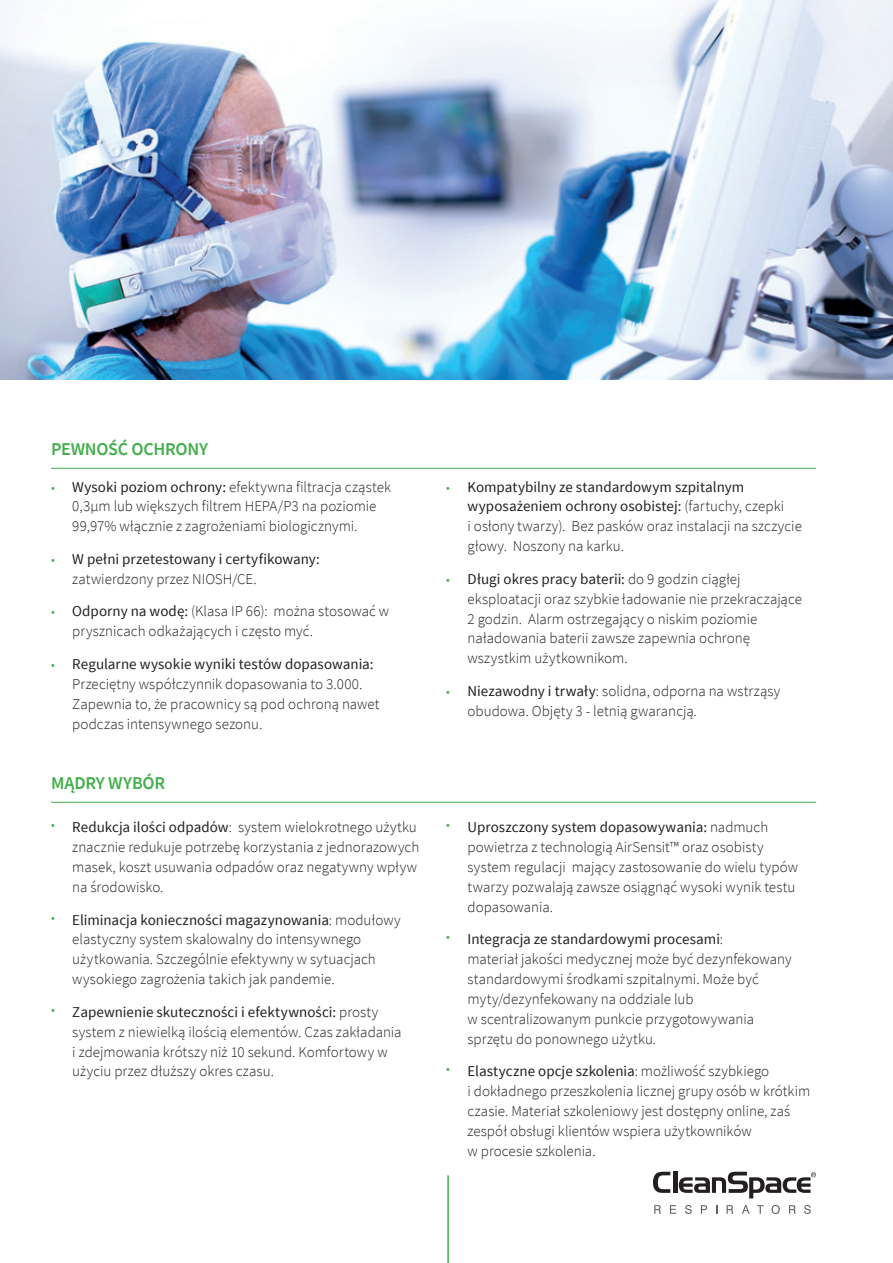
<style>
.page{position:relative;width:893px;height:1263px;background:#fff}
.page>*{position:absolute;margin:0;border:0;box-sizing:border-box;transform-origin:0 0}
.t1{font:600 18px "Source Sans Pro";letter-spacing:-.01em;color:#40ae49}
.t2{font:300 15px/19.8px "Source Sans Pro";color:#231f20}
.t3{font:15px/19.8px "Source Sans Pro";color:#231f20}
.s1{font-size:13.5px;color:#40ae49}
.s2{font-weight:400}
.s3{font-weight:300;font-size:13.5px;color:#40ae49}
.s4{font-weight:300}
</style>
<div class="page">
<img style="left:0;top:0;width:893px;height:379px">
<hr style="left:447px;top:1175px;width:2px;height:88px;background:#40ae49">
<hr style="left:51px;top:468px;width:765px;height:1px;background:#40ae49">
<hr style="left:51px;top:802px;width:765px;height:1px;background:#40ae49">
<svg style="left:653px;top:1172px;width:17px;height:21px"></svg>
<hr style="left:673px;top:1172px;width:4px;height:21px;background:#231f20">
<svg style="left:679px;top:1172px;width:137px;height:26px"></svg>
<svg style="left:654px;top:1205px;width:7px;height:9px"></svg>
<svg style="left:670px;top:1205px;width:6px;height:9px"></svg>
<svg style="left:685px;top:1205px;width:7px;height:9px"></svg>
<svg style="left:701px;top:1205px;width:6px;height:9px"></svg>
<svg style="left:727px;top:1205px;width:6px;height:9px"></svg>
<svg style="left:742px;top:1205px;width:8px;height:9px"></svg>
<svg style="left:757px;top:1205px;width:7px;height:9px"></svg>
<svg style="left:772px;top:1205px;width:8px;height:9px"></svg>
<svg style="left:789px;top:1205px;width:7px;height:9px"></svg>
<svg style="left:804px;top:1205px;width:7px;height:9px"></svg>
<p class="t1" style="left:51px;top:437px;width:159px">PEWNOŚĆ OCHRONY</p>
<p class="t2" style="left:72px;top:477px;width:320px;text-indent:-21px"><span class="s1">•</span> <span class="s2">Wysoki poziom ochrony:</span> efektywna filtracja cząstek<br>0,3μm lub większych filtrem HEPA/P3 na poziomie<br>99,97% włącznie z zagrożeniami biologicznymi.</p>
<p class="t3" style="left:72px;top:549px;width:249px;text-indent:-21px"><span class="s3">•</span> W pełni przetestowany i certyfikowany: <span class="s4">zatwierdzony przez NIOSH/CE.</span></p>
<p class="t2" style="left:72px;top:602px;width:318px;text-indent:-21px"><span class="s1">•</span> <span class="s2">Odporny na wodę:</span> (Klasa IP 66): można stosować w prysznicach odkażających i często myć.</p>
<p class="t2" style="left:72px;top:654px;width:309px;text-indent:-21px"><span class="s1">•</span> <span class="s2">Regularne wysokie wyniki testów dopasowania:<br></span>Przeciętny współczynnik dopasowania to 3.000.<br>Zapewnia to, że pracownicy są pod ochroną nawet podczas intensywnego sezonu.</p>
<p class="t1" style="left:51px;top:771px;width:116px">MĄDRY WYBÓR</p>
<p class="t2" style="left:72px;top:817px;width:349px;text-indent:-21px"><sup>•</sup> <span class="s2">Redukcja ilości odpadów</span>: system wielokrotnego użytku znacznie redukuje potrzebę korzystania z jednorazowych masek, koszt usuwania odpadów oraz negatywny wpływ na środowisko.</p>
<p class="t2" style="left:72px;top:910px;width:330px;text-indent:-21px"><sup>•</sup> <span class="s2">Eliminacja konieczności magazynowania</span>: modułowy elastyczny system skalowalny do intensywnego użytkowania. Szczególnie efektywny w sytuacjach wysokiego zagrożenia takich jak pandemie.</p>
<p class="t2" style="left:72px;top:1002px;width:331px;text-indent:-21px"><sup>•</sup> <span class="s2">Zapewnienie skuteczności i efektywności:</span> prosty system z niewielką ilością elementów. Czas zakładania i zdejmowania krótszy niż 10 sekund. Komfortowy w użyciu przez dłuższy okres czasu.</p>
<p class="t2" style="left:468px;top:477px;width:336px;text-indent:-21px"><span class="s1">•</span> <span class="s2">Kompatybilny ze standardowym szpitalnym wyposażeniem ochrony osobistej:</span> (fartuchy, czepki<br>i osłony twarzy). Bez pasków oraz instalacji na szczycie głowy. Noszony na karku.</p>
<p class="t2" style="left:468px;top:569px;width:336px;text-indent:-21px"><span class="s1">•</span> <span class="s2">Długi okres pracy baterii:</span> do 9 godzin ciągłej eksploatacji oraz szybkie ładowanie nie przekraczające 2 godzin. Alarm ostrzegający o niskim poziomie naładowania baterii zawsze zapewnia ochronę wszystkim użytkownikom.</p>
<p class="t2" style="left:468px;top:681px;width:314px;text-indent:-21px"><span class="s1">•</span> <span class="s2">Niezawodny i trwały</span>: solidna, odporna na wstrząsy obudowa. Objęty 3 - letnią gwarancją.</p>
<p class="t2" style="left:468px;top:817px;width:332px;text-indent:-21px"><sup>•</sup> <span class="s2">Uproszczony system dopasowywania:</span> nadmuch powietrza z technologią AirSensit™ oraz osobisty system regulacji mający zastosowanie do wielu typów twarzy pozwalają zawsze osiągnąć wysoki wynik testu dopasowania.</p>
<p class="t2" style="left:468px;top:929px;width:325px;text-indent:-21px"><sup>•</sup> <span class="s2">Integracja ze standardowymi procesami</span>:<br>materiał jakości medycznej może być dezynfekowany standardowymi środkami szpitalnymi. Może być myty/dezynfekowany na oddziale lub<br>w scentralizowanym punkcie przygotowywania sprzętu do ponownego użytku.</p>
<p class="t2" style="left:468px;top:1061px;width:344px;text-indent:-21px"><sup>•</sup> <span class="s2">Elastyczne opcje szkolenia</span>: możliwość szybkiego<br>i dokładnego przeszkolenia licznej grupy osób w krótkim czasie. Materiał szkoleniowy jest dostępny online, zaś zespół obsługi klientów wspiera użytkowników<br>w procesie szkolenia.</p>
</div>
